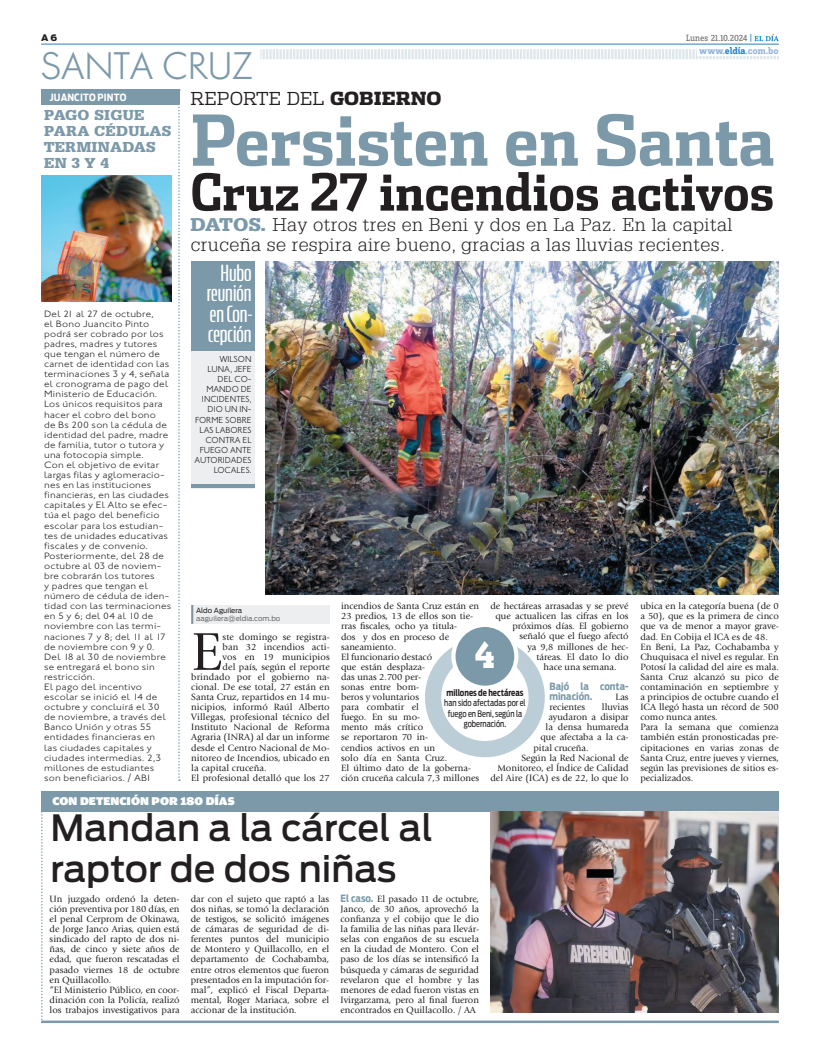
<style>
.page{position:relative;width:820px;height:1056px;background:#fff}
.page>*{position:absolute;margin:0;border:0;box-sizing:border-box;transform-origin:0 0}
.t1{font:700 70px "Dispatch Cond";color:#7b99a9}
.t2{font:55.4px "Giovanni";color:#231f20}
.t3{font:700 51px "Dispatch Cond";color:#231f20}
.t4{font:500 36px/40.4px "Antenna";color:#231f20}
.t5{font:35px "Cg Futura Maxi Lt";color:#7b99a9}
.t6{font:900 34px "Dispatch";color:#fff;scale:.8 1}
.t7{font:300 22px/20.2px "Antenna Comp";color:#fff;text-align:center;scale:1.4 1}
.t8{font:300 18px/20.2px "Glypha";letter-spacing:.02em;color:#231f20;scale:1.1 1}
.t9{font:300 18px "Dispatch";color:#231f20}
.t10{font:900 14px/16px "Glypha";letter-spacing:.02em;color:#7b99a9;scale:1.1 1}
.t11{font:900 12px "Amplitude Wide";color:#fff}
.t12{font:700 10px/10.1px "Antenna Cond";color:#7b99a9}
.t13{font:700 10px "Zine Slab Dis";color:#95b5de}
.t14{font:700 10px "Antenna Cond";letter-spacing:.015em;color:#fff}
.t15{font:9.5px/10.1px "Giovanni";color:#231f20}
.t16{font:300 9.5px/10.1px "Johnston ITC";letter-spacing:.02em;color:#231f20;scale:1.1 1}
.t17{font:9.5px "Zine Slab Dis";color:#6c6d70}
.t18{font:300 9px/10.1px "Johnston ITC";letter-spacing:-.005em;color:#231f20;text-align:right}
.t19{font:9px/10.5px "Antenna Cond";color:#231f20;text-align:center;scale:.9 1}
.t20{font:900 9px "Antenna";color:#231f20}
.t21{font:7px/8px "Antenna";color:#6c6d70}
.s1{color:#2783c5}
.s2{font-weight:900}
.s3{font-weight:900;color:#7b99a9}
.s4{color:#231f20}
.s5{font-weight:700}
.s6{font-family:"Antenna Cond";font-weight:700;font-size:10px;color:#7b99a9}
</style>
<div class="page">
<svg style="left:260px;top:49px;width:518px;height:10px"></svg>
<hr style="left:41px;top:44px;width:737px;height:1px;background:#2783c5">
<div style="left:696px;top:46px;width:82px;height:9px;background:#fff"></div>
<svg style="left:754px;top:34px;width:24px;height:7px"></svg>
<div style="left:41px;top:791px;width:737px;height:20px;background:#7b99a9"></div>
<img style="left:490px;top:811px;width:288px;height:201px">
<hr style="left:41px;top:1020px;width:737px;height:3px;background:#7b99a9">
<svg style="left:41px;top:811px;width:2px;height:211px"></svg>
<div style="left:191px;top:605px;width:138px;height:19px;background:#eceef0"></div>
<svg style="left:191px;top:605px;width:2px;height:19px"></svg>
<div style="left:425px;top:637px;width:119px;height:120px;background:#bbcdd6;border-radius:50%"></div>
<div style="left:441px;top:654px;width:87px;height:87px;background:#fff;border-radius:50%"></div>
<div style="left:453px;top:625px;width:63px;height:63px;background:#7b99a9;border-radius:50%"></div>
<div style="left:451px;top:623px;width:67px;height:67px;border:4px solid #fff;border-radius:50%"></div>
<img style="left:266px;top:261px;width:512px;height:333px">
<div style="left:191px;top:332px;width:63px;height:156px;background:#eceef0"></div>
<div style="left:191px;top:261px;width:63px;height:89px;background:#7b99a9"></div>
<hr style="left:191px;top:484px;width:63px;height:4px;background:#7b99a9">
<div style="left:41px;top:89px;width:139px;height:16px;background:#7b99a9"></div>
<svg style="left:178px;top:106px;width:2px;height:675px"></svg>
<img style="left:41px;top:175px;width:130px;height:126px">
<p class="t20" style="left:41px;top:33px;width:17px">A 6</p>
<p class="t5" style="left:41px;top:45px;width:213px">SANTA CRUZ</p>
<p class="t17" style="left:686px;top:34px;width:68px">Lunes 21.10.2024 <span class="s1">|</span></p>
<p class="t13" style="left:699px;top:45px;width:81px">www.<span class="s1">eldía</span>.com.bo</p>
<p class="t14" style="left:50px;top:91px;width:78px">JUANCITO PINTO</p>
<p class="t10" style="left:44px;top:107px;width:107px">PAGO SIGUE<br>PARA CÉDULAS<br>TERMINADAS<br>EN 3 Y 4</p>
<p class="t16" style="left:44px;top:308px;width:117px">Del 21 al 27 de octubre,<br>el Bono Juancito Pinto podrá ser cobrado por los padres, madres y tutores que tengan el número de carnet de identidad con las terminaciones 3 y 4, señala el cronograma de pago del<br>Ministerio de Educación.<br>Los únicos requisitos para hacer el cobro del bono<br>de Bs 200 son la cédula de identidad del padre, madre de familia, tutor o tutora y una fotocopia simple.<br>Con el objetivo de evitar largas filas y aglomeracio&shy;nes en las instituciones financieras, en las ciudades capitales y El Alto se efec&shy;túa el pago del beneficio escolar para los estudian&shy;tes de unidades educativas fiscales y de convenio.<br>Posteriormente, del 28 de octubre al 03 de noviem&shy;bre cobrarán los tutores<br>y padres que tengan el número de cédula de iden&shy;tidad con las terminaciones en 5 y 6; del 04 al 10 de noviembre con las termi&shy;naciones 7 y 8; del 11 al 17 de noviembre con 9 y 0.<br>Del 18 al 30 de noviembre se entregará el bono sin restricción.<br>El pago del incentivo escolar se inició el 14 de octubre y concluirá el 30 de noviembre, a través del<br>Banco U nión y otras 55 entidades financieras en<br>las ciudades capitales y ciudades intermedias. 2,3 millones de estudiantes son beneficiarios. / ABI</p>
<p class="t9" style="left:190px;top:86px;width:252px">REPORTE DEL <span class="s2">GOBIERNO</span></p>
<p class="t1" style="left:191px;top:96px;width:585px">Persisten en Santa</p>
<p class="t3" style="left:190px;top:160px;width:584px">Cruz 27 incendios activos</p>
<p class="t8" style="left:190px;top:214px;width:494px"><span class="s3">DATOS.</span> Hay otros tres en Beni y dos en La Paz. En la capital cruceña se respira aire bueno, gracias a las lluvias recientes.</p>
<p class="t7" style="left:207px;top:263px;width:34px">Hubo reunión en Con&shy;cepción</p>
<p class="t18" style="left:194px;top:354px;width:59px">Wilson luna, jefe del co&shy;mando de incidentes, dio un in&shy;forme sobre las labores contra el fuego ante autoridades locales.</p>
<p class="t21" style="left:196px;top:606px;width:86px"><span class="s4">Aldo Aguilera </span>aaguilera@eldia.com.bo</p>
<p class="t2" style="left:191px;top:621px;width:32px">E</p>
<p class="t15" style="left:222px;top:631px;width:108px">ste domingo se registra-</p>
<p class="t15" style="left:222px;top:642px;width:108px">ban 32 incendios acti-</p>
<p class="t15" style="left:222px;top:652px;width:108px">vos en 19 municipios</p>
<p class="t15" style="left:222px;top:662px;width:109px">del país, según el reporte</p>
<p class="t15" style="left:191px;top:672px;width:140px">brindado por el gobierno na-</p>
<p class="t15" style="left:191px;top:682px;width:140px">cional. De ese total, 27 están en</p>
<p class="t15" style="left:191px;top:692px;width:140px">Santa Cruz, repartidos en 14 mu-</p>
<p class="t15" style="left:191px;top:702px;width:140px">nicipios, informó Raúl Alberto</p>
<p class="t15" style="left:191px;top:712px;width:140px">Villegas, profesional técnico del</p>
<p class="t15" style="left:191px;top:722px;width:140px">Instituto Nacional de Reforma</p>
<p class="t15" style="left:191px;top:732px;width:140px">Agraria (INRA) al dar un informe</p>
<p class="t15" style="left:191px;top:742px;width:140px">desde el Centro Nacional de Mo-</p>
<p class="t15" style="left:191px;top:753px;width:140px">nitoreo de Incendios, ubicado en</p>
<p class="t15" style="left:191px;top:763px;width:77px">la capital cruceña.</p>
<p class="t15" style="left:191px;top:773px;width:140px">El profesional detalló que los 27</p>
<p class="t15" style="left:341px;top:601px;width:140px">incendios de Santa Cruz están en<br>23 predios, 13 de ellos son tie&shy;rras fiscales, ocho ya titula-<br>dos y dos en proceso de saneamiento.<br>El funcionario destacó<br>que están desplaza-<br>das unas 2.700 per-<br>sonas entre bom-<br>beros y voluntarios<br>para combatir el<br>fuego. En su mo-<br>mento más crítico<br>se reportaron 70 in-<br>cendios activos en un<br>solo día en Santa Cruz.<br>El último dato de la goberna&shy;ción cruceña calcula 7,3 millones</p>
<p class="t15" style="left:490px;top:601px;width:139px">de hectáreas arrasadas y se prevé</p>
<p class="t15" style="left:495px;top:611px;width:135px">que actualicen las cifras en los</p>
<p class="t15" style="left:512px;top:621px;width:117px">próximos días. El gobierno</p>
<p class="t15" style="left:519px;top:631px;width:111px">señaló que el fuego afectó</p>
<p class="t15" style="left:527px;top:641px;width:103px">ya 9,8 millones de hec-</p>
<p class="t15" style="left:536px;top:652px;width:93px">táreas. El dato lo dio</p>
<p class="t15" style="left:543px;top:662px;width:74px">hace una semana.</p>
<p class="t12" style="left:549px;top:681px;width:80px">Bajó la conta&shy;minación.</p>
<p class="t6" style="left:474px;top:631px;width:27px">4</p>
<p class="t19" style="left:444px;top:687px;width:92px"><span class="s5">millones de hectáreas </span>han sido afectadas por el fuego en Beni, según la gobernación.</p>
<p class="t15" style="left:615px;top:692px;width:15px">Las</p>
<p class="t15" style="left:549px;top:702px;width:37px">recientes</p>
<p class="t15" style="left:601px;top:702px;width:28px">lluvias</p>
<p class="t15" style="left:548px;top:712px;width:82px">ayudaron a disipar</p>
<p class="t15" style="left:545px;top:722px;width:85px">la densa humareda</p>
<p class="t15" style="left:540px;top:732px;width:89px">que afectaba a la ca-</p>
<p class="t15" style="left:533px;top:742px;width:57px">pital cruceña.</p>
<p class="t15" style="left:521px;top:753px;width:108px">Según la Red Nacional de</p>
<p class="t15" style="left:497px;top:763px;width:132px">Monitoreo, el Índice de Calidad</p>
<p class="t15" style="left:490px;top:773px;width:139px">del Aire (ICA) es de 22, lo que lo</p>
<p class="t15" style="left:640px;top:601px;width:140px">ubica en la categoría buena (de 0 a 50), que es la primera de cinco que va de menor a mayor grave&shy;dad. En Cobija el ICA es de 48.<br>En Beni, La Paz, Cochabamba y<br>Chuquisaca el nivel es regular. En<br>Potosí la calidad del aire es mala.<br>Santa Cruz alcanzó su pico de contaminación en septiembre y a principios de octubre cuando el<br>ICA llegó hasta un récord de 500 como nunca antes.<br>Para la semana que comienza también están pronosticadas pre&shy;cipitaciones en varias zonas de<br>Santa Cruz, entre jueves y viernes, según las previsiones de sitios es&shy;pecializados.</p>
<p class="t11" style="left:52px;top:794px;width:183px">CON DETENCIÓN POR 180 DÍAS</p>
<p class="t4" style="left:50px;top:808px;width:384px">Mandan a la cárcel al raptor de dos niñas</p>
<p class="t15" style="left:50px;top:894px;width:131px">Un juzgado ordenó la deten&shy;ción preventiva por 180 días, en el penal Cerprom de Okinawa, de Jorge Janco Arias, quien está sindicado del rapto de dos ni&shy;ñas, de cinco y siete años de edad, que fueron rescatadas el pasado viernes 18 de octubre en Quillacollo.<br>“El Ministerio Público, en coor&shy;dinación con la Policía, realizó los trabajos investigativos para</p>
<p class="t15" style="left:191px;top:894px;width:140px;text-align:justify">dar con el sujeto que raptó a las dos niñas, se tomó la declaración de testigos, se solicitó imágenes de cámaras de seguridad de di&shy;ferentes puntos del municipio de Montero y Quillacollo, en el departamento de Cochabamba, entre otros elementos que fueron presentados en la imputación for&shy;mal”, explicó el Fiscal Departa&shy;mental, Roger Mariaca, sobre el accionar de la institución.</p>
<p class="t15" style="left:340px;top:894px;width:140px;text-align:justify"><span class="s6">El caso.</span> El pasado 11 de octubre, Janco, de 30 años, aprovechó la confianza y el cobijo que le dio la familia de las niñas para llevár&shy;selas con engaños de su escuela en la ciudad de Montero. Con el paso de los días se intensificó la búsqueda y cámaras de seguridad revelaron que el hombre y las menores de edad fueron vistas en Ivirgarzama, pero al final fueron encontrados en Quillacollo. / AA</p>
</div>
